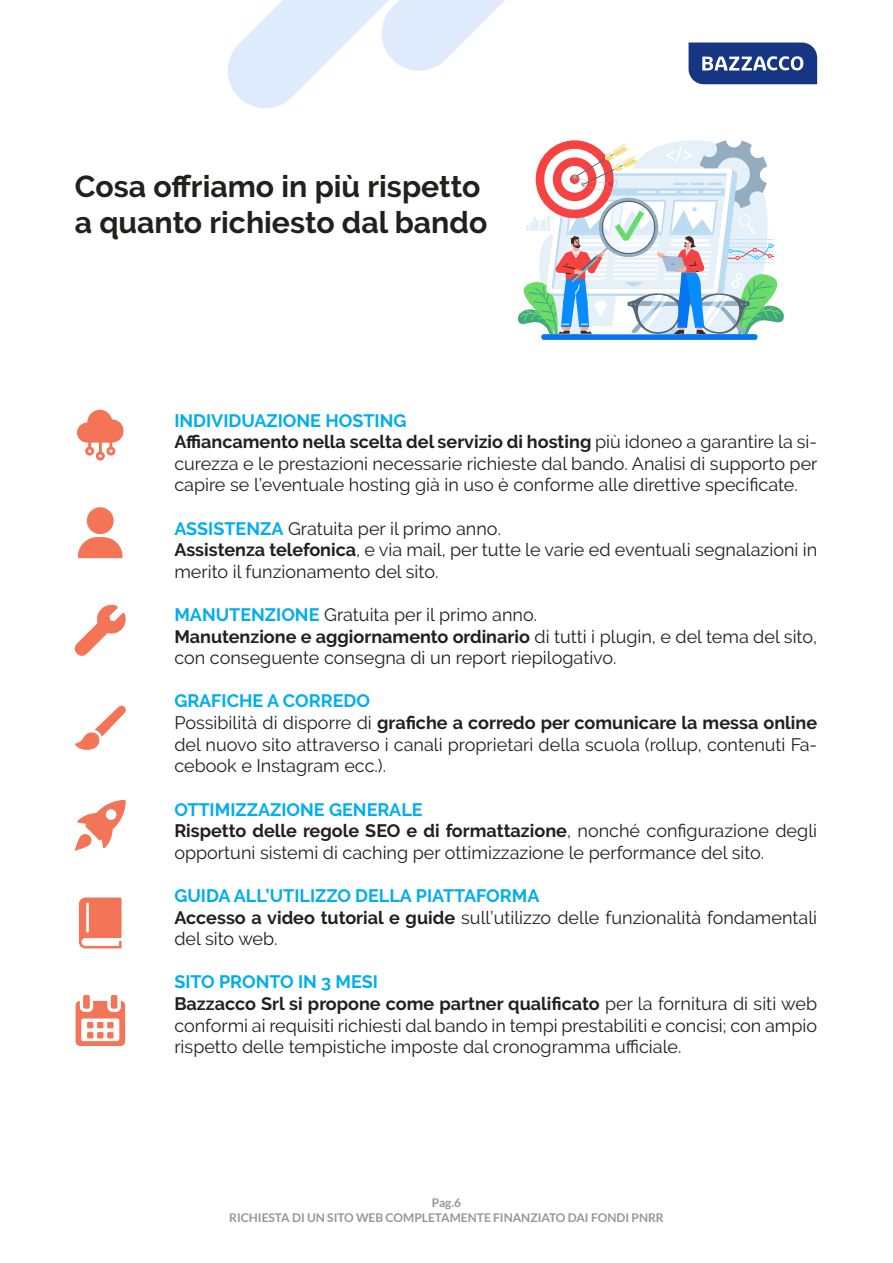
<style>
.page{position:relative;width:893px;height:1263px;background:#fff}
.page>*{position:absolute;margin:0;border:0;box-sizing:border-box;transform-origin:0 0}
.t1{font:700 30.3px/36.3px "Raleway";color:#241f1f}
.t2{font:18px/21.6px "Raleway";color:#241f1f}
.t3{font:700 12px/14.4px "Lato";color:#969698;text-align:center}
.s1{font-weight:700;color:#00aeef}
.s2{font-weight:700}
</style>
<div class="page">
<svg style="left:712px;top:43px;width:105px;height:41px;background:#385295"></svg>
<svg style="left:77px;top:507px;width:46px;height:51px"></svg>
<svg style="left:75px;top:605px;width:51px;height:51px"></svg>
<svg style="left:77px;top:410px;width:47px;height:51px"></svg>
<svg style="left:75px;top:705px;width:51px;height:45px"></svg>
<svg style="left:75px;top:800px;width:51px;height:51px"></svg>
<div style="left:106px;top:809px;width:10px;height:11px;background:#fff;border-radius:50%"></div>
<svg style="left:79px;top:897px;width:43px;height:51px"></svg>
<svg style="left:75px;top:995px;width:51px;height:51px"></svg>
<div style="left:541px;top:334px;width:216px;height:6px;background:#0775ef;border-radius:3px"></div>
<svg style="left:517px;top:140px;width:267px;height:196px"></svg>
<svg style="left:227px;top:0;width:331px;height:177px"></svg>
<svg style="left:313px;top:0;width:399px;height:139px"></svg>
<h1 class="t1" style="left:75px;top:168px;width:414px">Cosa offriamo in più rispetto a quanto richiesto dal bando</h1>
<p class="t2" style="left:174px;top:409px;width:645px"><span class="s1">INDIVIDUAZIONE HOSTING<br></span><span class="s2">Affiancamento nella scelta del servizio di hosting</span> più idoneo a garantire la si&shy;curezza e le prestazioni necessarie richieste dal bando. Analisi di supporto per capire se l’eventuale hosting già in uso è conforme alle direttive specificate.</p>
<p class="t2" style="left:174px;top:517px;width:644px"><span class="s1">ASSISTENZA</span> Gratuita per il primo anno.<br><span class="s2">Assistenza telefonica</span>, e via mail, per tutte le varie ed eventuali segnalazioni in merito il funzionamento del sito.</p>
<p class="t2" style="left:174px;top:604px;width:644px"><span class="s1">MANUTENZIONE</span> Gratuita per il primo anno.<br><span class="s2">Manutenzione e aggiornamento ordinario</span> di tutti i plugin, e del tema del sito, con conseguente consegna di un report riepilogativo.</p>
<p class="t2" style="left:174px;top:690px;width:644px"><span class="s1">GRAFICHE A CORREDO<br></span>Possibilità di disporre di <span class="s2">grafiche a corredo per comunicare la messa online </span>del nuovo sito attraverso i canali proprietari della scuola (rollup, contenuti Fa&shy;cebook e Instagram ecc.).</p>
<p class="t2" style="left:174px;top:798px;width:644px"><span class="s1">OTTIMIZZAZIONE GENERALE<br></span><span class="s2">Rispetto delle regole SEO e di formattazione</span>, nonché configurazione degli opportuni sistemi di caching per ottimizzazione le performance del sito.</p>
<p class="t2" style="left:174px;top:885px;width:644px"><span class="s1">GUIDA ALL’UTILIZZO DELLA PIATTAFORMA<br></span><span class="s2">Accesso a video tutorial e guide</span> sull’utilizzo delle funzionalità fondamentali del sito web.</p>
<p class="t2" style="left:174px;top:971px;width:644px"><span class="s1">SITO PRONTO IN 3 MESI<br></span><span class="s2">Bazzacco Srl si propone come partner qualificato</span> per la fornitura di siti web conformi ai requisiti richiesti dal bando in tempi prestabiliti e concisi; con ampio rispetto delle tempistiche imposte dal cronogramma ufficiale.</p>
<p class="t3" style="left:229px;top:1195px;width:436px">Pag.6<br>RICHIESTA DI UN SITO WEB COMPLETAMENTE FINANZIATO DAI FONDI PNRR</p>
</div>
